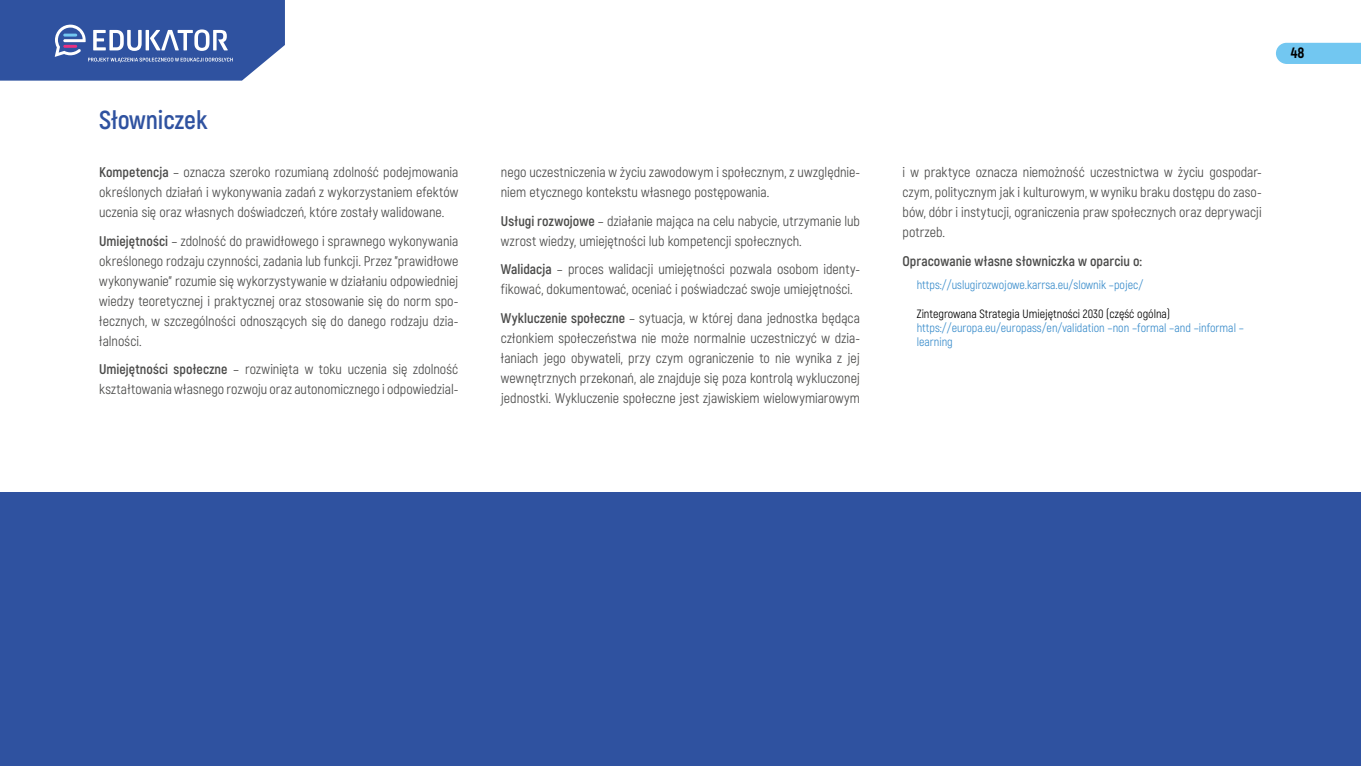
<style>
.page{position:relative;width:1361px;height:766px;background:#fff}
.page>*{position:absolute;margin:0;border:0;box-sizing:border-box;transform-origin:0 0}
.dzial{font:700 26px "Akrobat";color:#2f52a0}
.t1{font:800 15px "Akrobat";color:#000}
.tresc_1{font:14px/20px "Akrobat";color:#4a4a49;text-align:justify}
.tresc_1-2{font:700 14px "Akrobat";letter-spacing:.005em;color:#4a4a49}
.przypis_dolny{font:12px/14.4px "Akrobat";color:#398ccb}
.przypis_dolny-2{font:12px "Akrobat";color:#000}
.s1{font-weight:700}
</style>
<div class="page">
<div style="left:1276px;top:43px;width:85px;height:21px;background:#72c7f1"></div>
<svg style="left:0;top:0;width:285px;height:81px;background:#4766aa"></svg>
<div style="left:0;top:492px;width:1361px;height:273px;background:#2f52a0"></div>
<p class="dzial" style="left:99px;top:104px;width:110px">Słowniczek</p>
<p class="tresc_1" style="left:99px;top:162px;width:361px"><span class="s1">Kompetencja</span> – oznacza szeroko rozumianą zdolność podejmowania określonych działań i wykonywania zadań z wykorzystaniem efektów uczenia się oraz własnych doświadczeń, które zostały walidowane.</p>
<p class="tresc_1" style="left:99px;top:231px;width:361px"><span class="s1">Umiejętności</span> – zdolność do prawidłowego i sprawnego wykonywania określonego rodzaju czynności, zadania lub funkcji. Przez ”prawidłowe wykonywanie” rozumie się wykorzystywanie w działaniu odpowiedniej wiedzy teoretycznej i praktycznej oraz stosowanie się do norm spo&shy;łecznych, w szczególności odnoszących się do danego rodzaju dzia&shy;łalności.</p>
<p class="tresc_1" style="left:99px;top:359px;width:361px"><span class="s1">Umiejętności społeczne</span> – rozwinięta w toku uczenia się zdolność kształtowania własnego rozwoju oraz autonomicznego i odpowiedzial-</p>
<p class="tresc_1" style="left:501px;top:162px;width:361px">nego uczestniczenia w życiu zawodowym i społecznym, z uwzględnie&shy;niem etycznego kontekstu własnego postępowania.</p>
<p class="tresc_1" style="left:501px;top:211px;width:361px"><span class="s1">Usługi rozwojowe</span> – działanie mająca na celu nabycie, utrzymanie lub wzrost wiedzy, umiejętności lub kompetencji społecznych.</p>
<p class="tresc_1" style="left:501px;top:259px;width:361px"><span class="s1">Walidacja</span> – proces walidacji umiejętności pozwala osobom identy&shy;fikować, dokumentować, oceniać i poświadczać swoje umiejętności.</p>
<p class="tresc_1" style="left:501px;top:308px;width:361px"><span class="s1">Wykluczenie społeczne</span> – sytuacja, w której dana jednostka będąca członkiem społeczeństwa nie może normalnie uczestniczyć w dzia&shy;łaniach jego obywateli, przy czym ograniczenie to nie wynika z jej wewnętrznych przekonań, ale znajduje się poza kontrolą wykluczonej jednostki. Wykluczenie społeczne jest zjawiskiem wielowymiarowym</p>
<p class="t1" style="left:1290px;top:44px;width:15px">48</p>
<p class="tresc_1" style="left:902px;top:162px;width:361px">i w praktyce oznacza niemożność uczestnictwa w życiu gospodar&shy;czym, politycznym jak i kulturowym, w wyniku braku dostępu do zaso&shy;bów, dóbr i instytucji, ograniczenia praw społecznych oraz deprywacji potrzeb.</p>
<p class="tresc_1-2" style="left:902px;top:252px;width:241px">Opracowanie własne słowniczka w oparciu o:</p>
<p class="przypis_dolny" style="left:917px;top:277px;width:228px">https://uslugirozwojowe.karrsa.eu/slownik –pojec/</p>
<p class="przypis_dolny-2" style="left:917px;top:306px;width:255px">Zintegrowana Strategia Umiejętności 2030 (część ogólna)</p>
<p class="przypis_dolny" style="left:917px;top:320px;width:329px">https://europa.eu/europass/en/validation –non –formal –and –informal – learning</p>
</div>
